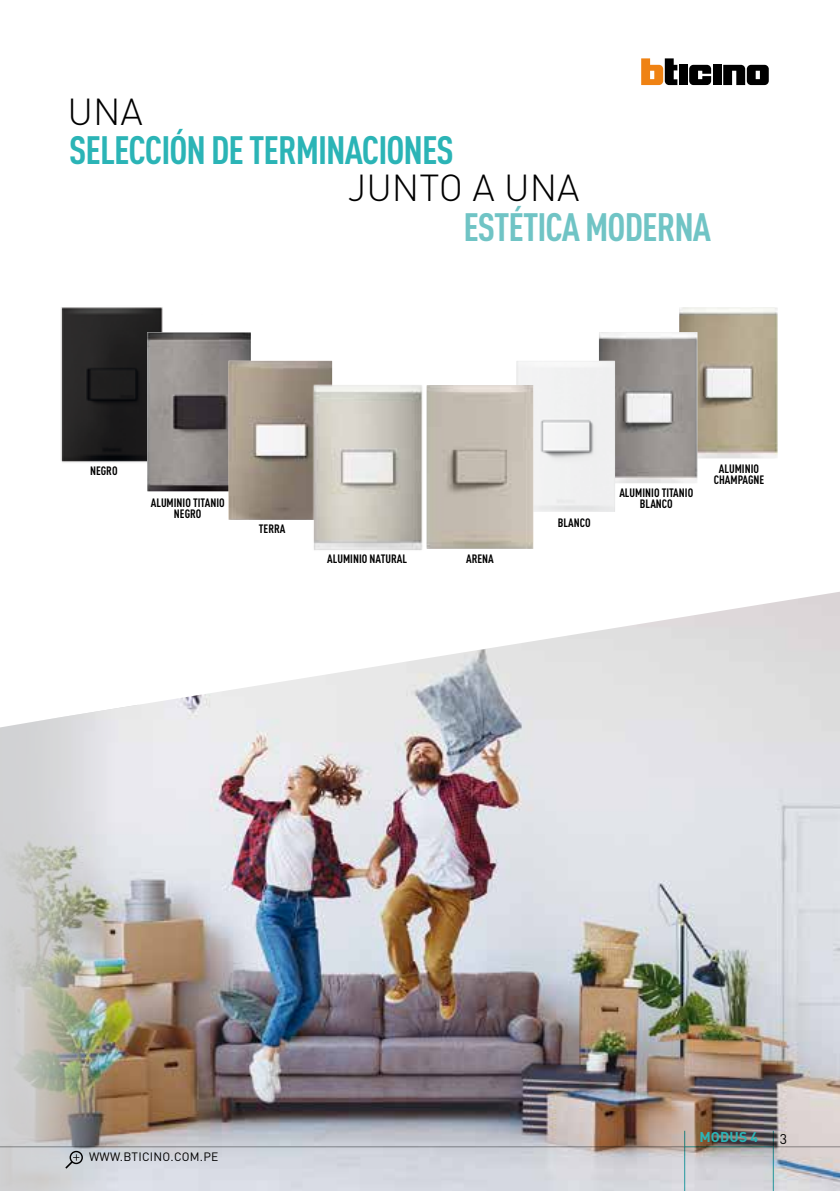
<style>
.page{position:relative;width:840px;height:1191px;background:#fff}
.page>*{position:absolute;margin:0;border:0;box-sizing:border-box;transform-origin:0 0}
.t1{font:700 condensed 39px "DIN Pro";letter-spacing:-.025em;color:#2bb4b6}
.t2{font:700 condensed 39px "DIN Pro";letter-spacing:-.025em;color:#70c4c5}
.t3{font:300 37.2px "DIN Pro";color:#000}
.t4{font:700 14px "DIN Pro";letter-spacing:.01em;color:#2bb4b6}
.t5{font:14px "DIN Pro";color:#000}
.t6{font:700 condensed 12px/11.2px "DIN Pro";color:#000;text-align:center}
.t7{font:12px "DIN Pro";letter-spacing:.02em;color:#000}
</style>
<div class="page">
<img style="left:679px;top:307px;width:98px;height:151px">
<img style="left:598px;top:332px;width:99px;height:151px">
<img style="left:516px;top:361px;width:98px;height:151px">
<img style="left:426px;top:385px;width:107px;height:164px">
<img style="left:0;top:592px;width:839px;height:599px">
<img style="left:60px;top:307px;width:103px;height:156px">
<img style="left:147px;top:332px;width:104px;height:159px">
<img style="left:228px;top:361px;width:104px;height:159px">
<svg style="left:689px;top:65px;width:21px;height:20px"></svg>
<div style="left:712px;top:65px;width:9px;height:20px;background:#000"></div>
<div style="left:678px;top:65px;width:9px;height:20px;background:#000"></div>
<svg style="left:641px;top:58px;width:36px;height:27px"></svg>
<svg style="left:723px;top:65px;width:45px;height:20px"></svg>
<img style="left:311px;top:381px;width:112px;height:169px">
<hr style="left:0;top:1146px;width:683px;height:1px;background:#9c9e9f">
<svg style="left:73px;top:1154px;width:6px;height:6px"></svg>
<div style="left:70px;top:1150px;width:13px;height:14px;border:1px solid #000;border-radius:50%"></div>
<svg style="left:65px;top:1161px;width:7px;height:7px"></svg>
<hr style="left:683px;top:1130px;width:1px;height:61px;background:#2bb4b6">
<hr style="left:772px;top:1130px;width:1px;height:61px;background:#2bb4b6">
<hr style="left:684px;top:1146px;width:88px;height:1px;background:#2bb4b6">
<hr style="left:773px;top:1146px;width:66px;height:1px;background:#9c9e9f">
<h2 class="t3" style="left:67px;top:86px;width:77px">UNA</h2>
<h1 class="t1" style="left:69px;top:126px;width:386px">SELECCIÓN DE TERMINACIONES</h1>
<h2 class="t3" style="left:348px;top:162px;width:233px">JUNTO A UNA</h2>
<h1 class="t2" style="left:463px;top:203px;width:249px">ESTÉTICA MODERNA</h1>
<p class="t6" style="left:90px;top:465px;width:29px">NEGRO</p>
<p class="t6" style="left:151px;top:497px;width:75px">ALUMINIO TITANIO<br>NEGRO</p>
<p class="t6" style="left:259px;top:523px;width:28px">TERRA</p>
<p class="t6" style="left:327px;top:553px;width:81px">ALUMINIO NATURAL</p>
<p class="t6" style="left:466px;top:553px;width:29px">ARENA</p>
<p class="t6" style="left:557px;top:517px;width:34px">BLANCO</p>
<p class="t6" style="left:619px;top:487px;width:75px">ALUMINIO TITANIO<br>BLANCO</p>
<p class="t6" style="left:713px;top:462px;width:52px">ALUMINIO<br>CHAMPAGNE</p>
<p class="t7" style="left:89px;top:1149px;width:131px">WWW.BTICINO.COM.PE</p>
<p class="t4" style="left:699px;top:1127px;width:60px">MODUS 4</p>
<p class="t5" style="left:779px;top:1129px;width:9px">3</p>
</div>
